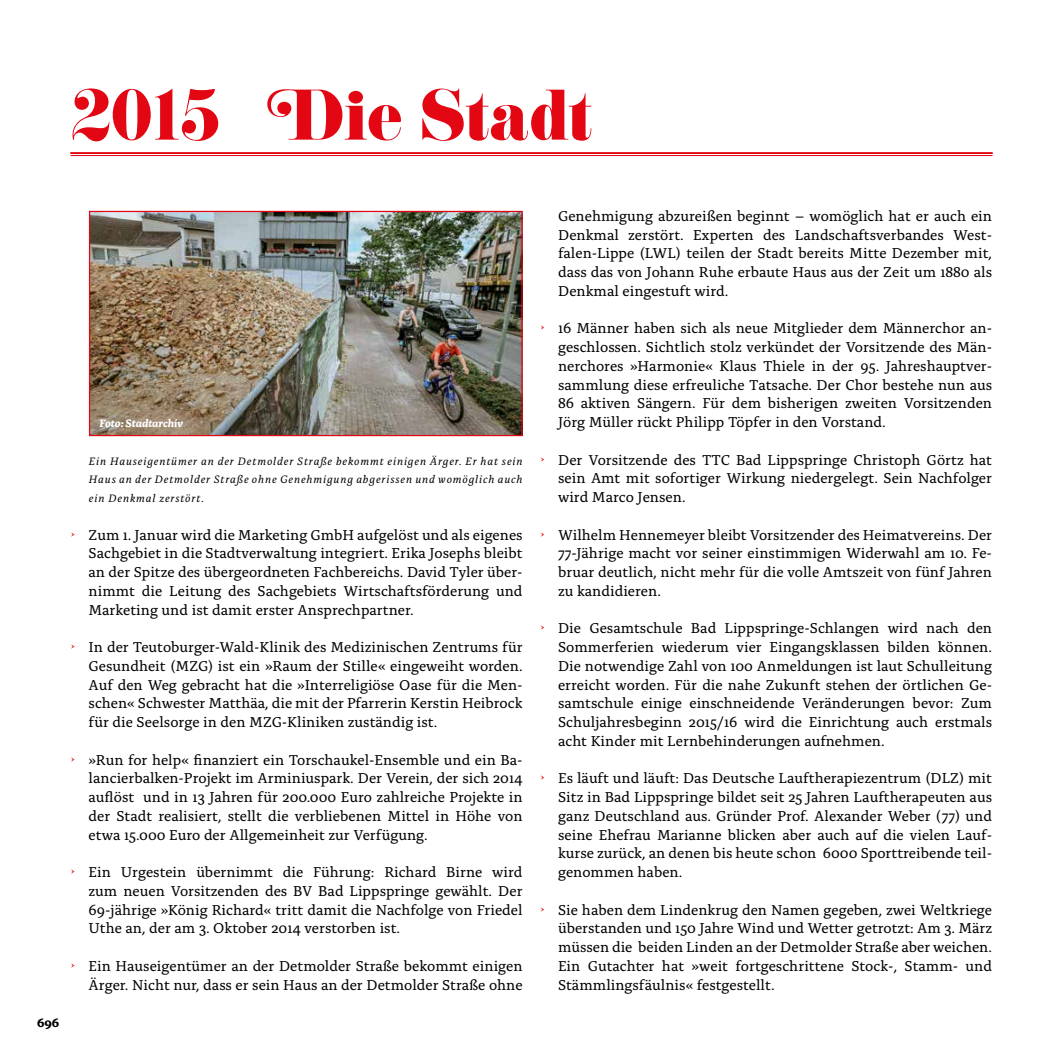
<style>
.page{position:relative;width:1063px;height:1063px;background:#fff}
.page>*{position:absolute;margin:0;border:0;box-sizing:border-box;transform-origin:0 0}
.t1{font:62.5px "Eloquent JF Pro";color:#e30613}
.t2{font:15px/18.8px "Alda OTCEV";color:#000;text-align:justify}
.t3{font:700 12.5px "Alda OTCEV";color:#000}
.t4{font:italic 11.25px/18.8px "Alda OTCEV";letter-spacing:.08em;color:#000;text-align:justify}
.t5{font:italic 700 11.25px "Alda OTCEV";letter-spacing:-.005em;color:#fff}
.s1{font-family:"Eloquent JF Pro";font-size:14.38px;color:#e30613}
</style>
<div class="page">
<hr style="left:71px;top:152px;width:921px;height:2px;background:#e30613">
<hr style="left:71px;top:155px;width:921px;height:1px;background:#e30613">
<img style="left:91px;top:213px;width:430px;height:221px">
<div style="left:89px;top:211px;width:434px;height:225px;border:1px solid #e30613"></div>
<h1 class="t1" style="left:71px;top:81px;width:151px">2015</h1>
<h1 class="t1" style="left:267px;top:81px;width:328px">Die Stadt</h1>
<p class="t3" style="left:37px;top:1013px;width:24px">696</p>
<p class="t5" style="left:100px;top:414px;width:85px">Foto: Stadtarchiv</p>
<p class="t4" style="left:89px;top:450px;width:435px">Ein Hauseigentümer an der Detmolder Straße bekommt einigen Ärger. Er hat sein Haus an der Detmolder Straße ohne Genehmigung abgerissen und womöglich auch ein Denkmal zerstört.</p>
<p class="t2" style="left:89px;top:524px;width:436px;text-indent:-18px"><span class="s1">›</span> Zum 1. Januar wird die Marketing GmbH aufgelöst und als eigenes Sachgebiet in die Stadtverwaltung integriert. Erika Josephs bleibt an der Spitze des übergeordneten Fachbereichs. David Tyler über&shy;nimmt die Leitung des Sachgebiets Wirtschaftsförderung und Marketing und ist damit erster Ansprechpartner.</p>
<p class="t2" style="left:89px;top:637px;width:436px;text-indent:-18px"><span class="s1">›</span> In der Teutoburger-Wald-Klinik des Medizinischen Zentrums für Gesundheit (MZG) ist ein »Raum der Stille« eingeweiht worden.<br>Auf den Weg gebracht hat die »Interreligiöse Oase für die Men&shy;schen« Schwester Matthäa, die mit der Pfarrerin Kerstin Heibrock für die Seelsorge in den MZG-Kliniken zuständig ist.</p>
<p class="t2" style="left:89px;top:749px;width:436px;text-indent:-18px"><span class="s1">›</span> »Run for help« finanziert ein Torschaukel-Ensemble und ein Ba&shy;lancierbalken-Projekt im Arminiuspark. Der Verein, der sich 2014 auflöst und in 13 Jahren für 200.000 Euro zahlreiche Projekte in der Stadt realisiert, stellt die verbliebenen Mittel in Höhe von etwa 15.000 Euro der Allgemeinheit zur Verfügung.</p>
<p class="t2" style="left:89px;top:862px;width:436px;text-indent:-18px"><span class="s1">›</span> Ein Urgestein übernimmt die Führung: Richard Birne wird zum neuen Vorsitzenden des BV Bad Lippspringe gewählt. Der 69-jährige »König Richard« tritt damit die Nachfolge von Friedel Uthe an, der am 3. Oktober 2014 verstorben ist.</p>
<p class="t2" style="left:71px;top:955px;width:453px;text-align:right"><span class="s1">›</span> Ein Hauseigentümer an der Detmolder Straße bekommt einigen<br>Ärger. Nicht nur, dass er sein Haus an der Detmolder Straße ohne</p>
<p class="t2" style="left:558px;top:205px;width:436px">Genehmigung abzureißen beginnt – womöglich hat er auch ein Denkmal zerstört. Experten des Landschaftsverbandes West&shy;falen-Lippe (LWL) teilen der Stadt bereits Mitte Dezember mit, dass das von Johann Ruhe erbaute Haus aus der Zeit um 1880 als Denkmal eingestuft wird.</p>
<p class="t2" style="left:558px;top:318px;width:436px;text-indent:-18px"><span class="s1">›</span> 16 Männer haben sich als neue Mitglieder dem Männerchor an&shy;geschlossen. Sichtlich stolz verkündet der Vorsitzende des Män&shy;nerchores »Harmonie« Klaus Thiele in der 95. Jahreshauptver&shy;sammlung diese erfreuliche Tatsache. Der Chor bestehe nun aus 86 aktiven Sängern. Für dem bisherigen zweiten Vorsitzenden Jörg Müller rückt Philipp Töpfer in den Vorstand.</p>
<p class="t2" style="left:558px;top:449px;width:436px;text-indent:-18px"><span class="s1">›</span> Der Vorsitzende des TTC Bad Lippspringe Christoph Görtz hat sein Amt mit sofortiger Wirkung niedergelegt. Sein Nachfolger wird Marco Jensen.</p>
<p class="t2" style="left:558px;top:524px;width:436px;text-indent:-18px"><span class="s1">›</span> Wilhelm Hennemeyer bleibt Vorsitzender des Heimatvereins. Der 77-Jährige macht vor seiner einstimmigen Widerwahl am 10. Fe&shy;bruar deutlich, nicht mehr für die volle Amtszeit von fünf Jahren zu kandidieren.</p>
<p class="t2" style="left:558px;top:618px;width:436px;text-indent:-18px"><span class="s1">›</span> Die Gesamtschule Bad Lippspringe-Schlangen wird nach den Sommerferien wiederum vier Eingangsklassen bilden können.<br>Die notwendige Zahl von 100 Anmeldungen ist laut Schulleitung erreicht worden. Für die nahe Zukunft stehen der örtlichen Ge&shy;samtschule einige einschneidende Veränderungen bevor: Zum Schuljahresbeginn 2015/16 wird die Einrichtung auch erstmals acht Kinder mit Lernbehinderungen aufnehmen.</p>
<p class="t2" style="left:558px;top:768px;width:436px;text-indent:-18px"><span class="s1">›</span> Es läuft und läuft: Das Deutsche Lauftherapiezentrum (DLZ) mit Sitz in Bad Lippspringe bildet seit 25 Jahren Lauftherapeuten aus ganz Deutschland aus. Gründer Prof. Alexander Weber (77) und seine Ehefrau Marianne blicken aber auch auf die vielen Lauf&shy;kurse zurück, an denen bis heute schon 6000 Sporttreibende teil&shy;genommen haben.</p>
<p class="t2" style="left:558px;top:899px;width:436px;text-indent:-18px"><span class="s1">›</span> Sie haben dem Lindenkrug den Namen gegeben, zwei Weltkriege überstanden und 150 Jahre Wind und Wetter getrotzt: Am 3. März müssen die beiden Linden an der Detmolder Straße aber weichen.<br>Ein Gutachter hat »weit fortgeschrittene Stock-, Stamm- und Stämmlingsfäulnis« festgestellt.</p>
</div>
